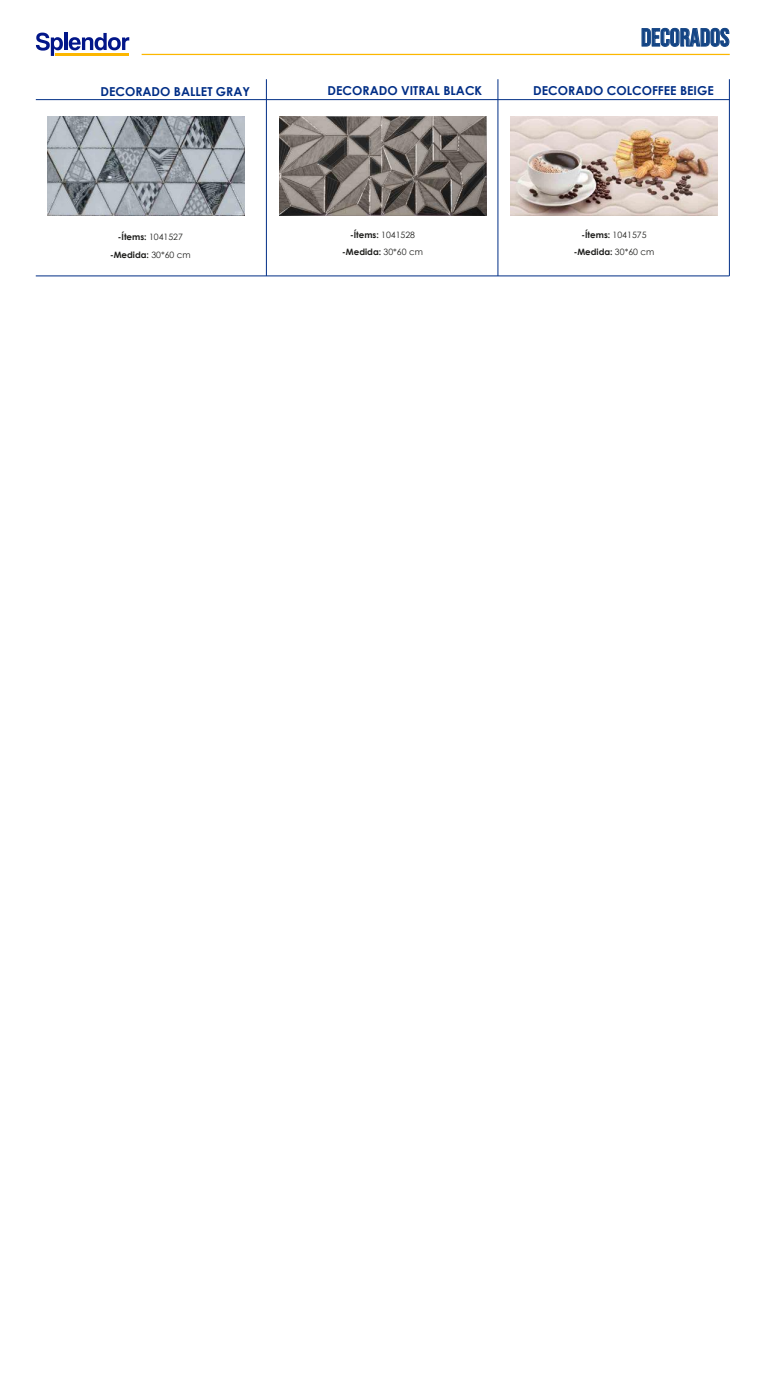
<style>
.page{position:relative;width:765px;height:1394px;background:#fff}
.page>*{position:absolute;margin:0;border:0;box-sizing:border-box;transform-origin:0 0}
.t1{font:25px "Bebas Neue";color:#134484}
.t2{font:700 12.38px "Century Gothic";color:#012e86}
.t3{font:700 8.75px/17.5px "Century Gothic";color:#1e1e1c;text-align:center}
.s1{font-weight:400}
</style>
<div class="page">
<hr style="left:498px;top:79px;width:1px;height:197px;background:#012e86">
<hr style="left:266px;top:79px;width:1px;height:197px;background:#012e86">
<hr style="left:36px;top:275px;width:693px;height:1px;background:#012e86">
<hr style="left:36px;top:99px;width:230px;height:1px;background:#012e86">
<img style="left:279px;top:117px;width:207px;height:99px">
<img style="left:47px;top:117px;width:198px;height:98px">
<hr style="left:142px;top:54px;width:588px;height:1px;background:#fcb700">
<svg style="left:641px;top:27px;width:89px;height:20px"></svg>
<svg style="left:36px;top:33px;width:27px;height:23px"></svg>
<hr style="left:64px;top:33px;width:4px;height:17px;background:#021689">
<svg style="left:69px;top:33px;width:60px;height:17px"></svg>
<hr style="left:55px;top:53px;width:74px;height:3px;background:#fcb700">
<hr style="left:266px;top:99px;width:232px;height:1px;background:#012e86">
<hr style="left:729px;top:79px;width:1px;height:197px;background:#012e86">
<img style="left:510px;top:117px;width:208px;height:99px">
<hr style="left:498px;top:99px;width:231px;height:1px;background:#012e86">
<h2 class="t2" style="left:100px;top:82px;width:151px">DECORADO BALLET GRAY</h2>
<h2 class="t2" style="left:328px;top:81px;width:156px">DECORADO VITRAL BLACK</h2>
<h1 class="t1" style="left:641px;top:23px;width:90px">DECORADOS</h1>
<h2 class="t2" style="left:533px;top:81px;width:182px">DECORADO COLCOFFEE BEIGE</h2>
<p class="t3" style="left:110px;top:228px;width:82px">-Ítems: <span class="s1">1041527 </span>-Medida: <span class="s1">30*60 cm</span></p>
<p class="t3" style="left:342px;top:225px;width:82px">-Ítems: <span class="s1">1041528 </span>-Medida: <span class="s1">30*60 cm</span></p>
<p class="t3" style="left:574px;top:225px;width:82px">-Ítems: <span class="s1">1041575 </span>-Medida: <span class="s1">30*60 cm</span></p>
</div>
